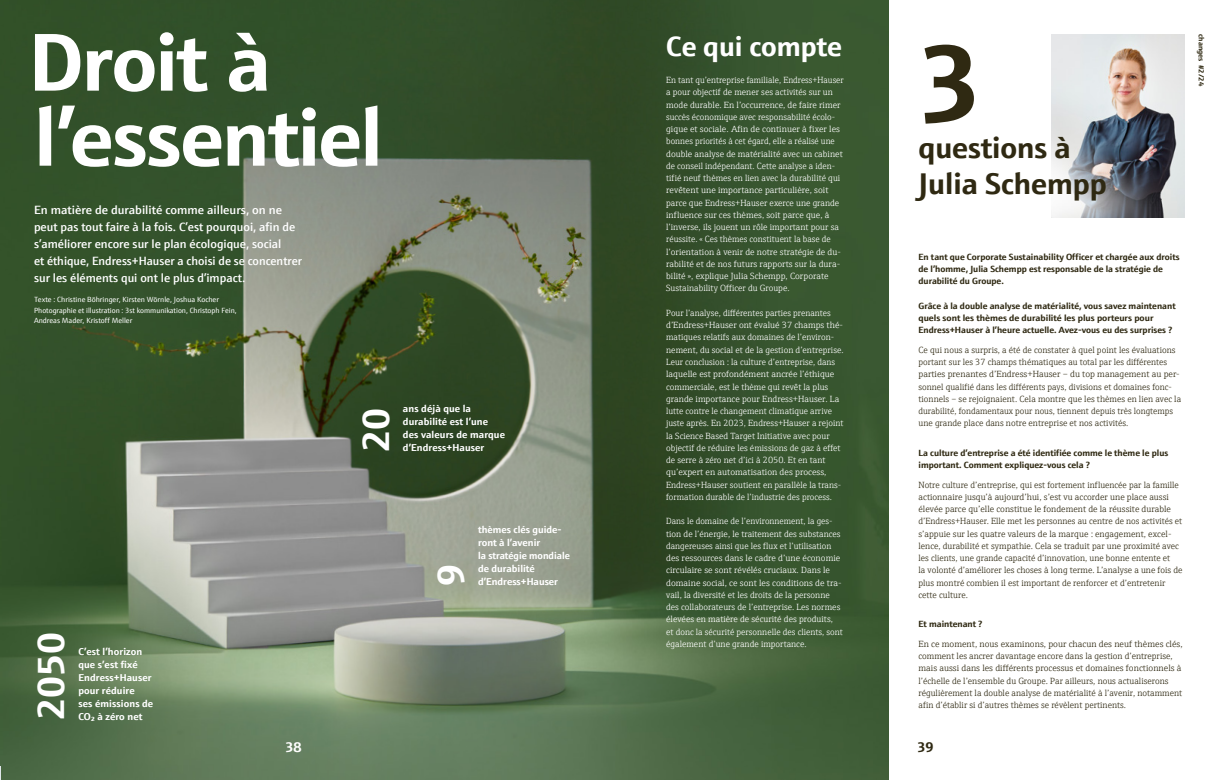
<style>
.page{position:relative;width:1219px;height:780px;background:#fff}
.page>*{position:absolute;margin:0;border:0;box-sizing:border-box;transform-origin:0 0}
.t1{font:700 110px "E+H Sans";color:#2f2912}
.t2{font:700 82px/75px "E+H Sans";letter-spacing:-.015em;color:#fff}
.t3{font:700 38px "E+H Sans";letter-spacing:.01em;color:#fff}
.t4{font:700 30px/36px "E+H Sans";color:#2f2912}
.t5{font:700 28px "E+H Sans";color:#fff}
.t6{font:700 14px "E+H Sans";color:#fff}
.t7{font:700 14px "E+H Sans";color:#2f2912}
.t8{font:600 12px/17px "E+H Sans";color:#fff}
.t9{font:700 10px/13px "E+H Sans";letter-spacing:.01em;color:#fff}
.t10{font:300 9px/12.2px "E+H Serif";color:#fff}
.t11{font:300 9px/12.2px "E+H Serif";color:#2f2912}
.t12{font:700 9px/12.2px "E+H Sans";color:#2f2912}
.t13{font:7.5px/10.5px "E+H Sans";color:#fff}
.t14{font:700 7.5px "E+H Sans";color:#2f2912}
</style>
<div class="page">
<img style="left:0;top:0;width:888px;height:780px">
<img style="left:1052px;top:34px;width:133px;height:184px">
<h2 class="t2" style="left:29px;top:18px;width:355px">Droit à l’essentiel</h2>
<p class="t8" style="left:34px;top:200px;width:269px">En matière de durabilité comme ailleurs, on ne peut pas tout faire à la fois. C’est pourquoi, afin de s’améliorer encore sur le plan écologique, social<br>et éthique, Endress+Hauser a choisi de se concentrer sur les éléments qui ont le plus d’impact.</p>
<p class="t13" style="left:34px;top:294px;width:204px">Texte : Christine Böhringer, Kirsten Wörnle, Joshua Kocher<br>Photographie et illustration : 3st kommunikation, Christoph Fein,<br>Andreas Mader, Kristoff Meller</p>
<h3 class="t3" style="left:21px;top:720px;width:90px;rotate:-90deg">2050</h3>
<p class="t9" style="left:78px;top:644px;width:76px">C’est l’horizon que s’est fixé<br>Endress+Hauser pour réduire<br>ses émissions de<br>CO2 à zéro net</p>
<h3 class="t3" style="left:346px;top:452px;width:46px;rotate:-90deg">20</h3>
<p class="t9" style="left:403px;top:401px;width:104px">ans déjà que la durabilité est l’une des valeurs de marque d’Endress+Hauser</p>
<h3 class="t3" style="left:421px;top:585px;width:23px;rotate:-90deg">9</h3>
<p class="t9" style="left:478px;top:522px;width:93px">thèmes clés guide&shy;ront à l’avenir<br>la stratégie mondiale de durabilité d’Endress+Hauser</p>
<h3 class="t5" style="left:666px;top:25px;width:177px">Ce qui compte</h3>
<p class="t10" style="left:666px;top:73px;width:179px">En tant qu’entreprise familiale, Endress+Hauser a pour objectif de mener ses activités sur un mode durable. En l’occurrence, de faire rimer succès économique avec responsabilité écolo&shy;gique et sociale. Afin de continuer à fixer les bonnes priorités à cet égard, elle a réalisé une double analyse de matérialité avec un cabinet de conseil indépendant. Cette analyse a iden&shy;tifié neuf thèmes en lien avec la durabilité qui revêtent une importance particulière, soit parce que Endress+Hauser exerce une grande influence sur ces thèmes, soit parce que, à l’inverse, ils jouent un rôle important pour sa réussite. « Ces thèmes constituent la base de l’orientation à venir de notre stratégie de du&shy;rabilité et de nos futurs rapports sur la dura&shy;bilité », explique Julia Schempp, Corporate Sustainability Officer du Groupe.</p>
<p class="t10" style="left:666px;top:306px;width:179px">Pour l’analyse, différentes parties prenantes d’Endress+Hauser ont évalué 37 champs thé&shy;matiques relatifs aux domaines de l’environ&shy;nement, du social et de la gestion d’entreprise.<br>Leur conclusion : la culture d’entreprise, dans laquelle est profondément ancrée l’éthique commerciale, est le thème qui revêt la plus grande importance pour Endress+Hauser. La lutte contre le changement climatique arrive juste après. En 2023, Endress+Hauser a rejoint la Science Based Target Initiative avec pour objectif de réduire les émissions de gaz à effet de serre à zéro net d’ici à 2050. Et en tant qu’expert en automatisation des process, Endress+Hauser soutient en parallèle la trans&shy;formation durable de l’industrie des process.</p>
<p class="t10" style="left:666px;top:514px;width:178px">Dans le domaine de l’environnement, la ges&shy;tion de l’énergie, le traitement des substances dangereuses ainsi que les flux et l’utilisation des ressources dans le cadre d’une économie circulaire se sont révélés cruciaux. Dans le domaine social, ce sont les conditions de tra&shy;vail, la diversité et les droits de la personne des collaborateurs de l’entreprise. Les normes élevées en matière de sécurité des produits,<br>et donc la sécurité personnelle des clients, sont également d’une grande importance.</p>
<h1 class="t1" style="left:918px;top:-3px;width:65px">3</h1>
<h3 class="t4" style="left:918px;top:127px;width:190px">questions à<br>Julia Schempp</h3>
<p class="t12" style="left:918px;top:250px;width:263px">En tant que Corporate Sustainability Officer et chargée aux droits de l’homme, Julia Schempp est responsable de la stratégie de durabilité du Groupe.</p>
<p class="t12" style="left:918px;top:299px;width:259px">Grâce à la double analyse de matérialité, vous savez maintenant quels sont les thèmes de durabilité les plus porteurs pour<br>Endress+Hauser à l’heure actuelle. Avez-vous eu des surprises ?</p>
<p class="t11" style="left:918px;top:343px;width:264px">Ce qui nous a surpris, a été de constater à quel point les évaluations portant sur les 37 champs thématiques au total par les différentes parties prenantes d’Endress+Hauser – du top management au per&shy;sonnel qualifié dans les différents pays, divisions et domaines fonc&shy;tionnels – se rejoignaient. Cela montre que les thèmes en lien avec la durabilité, fondamentaux pour nous, tiennent depuis très longtemps une grande place dans notre entreprise et nos activités.</p>
<p class="t12" style="left:918px;top:446px;width:251px">La culture d’entreprise a été identifiée comme le thème le plus important. Comment expliquez-vous cela ?</p>
<p class="t11" style="left:918px;top:477px;width:266px">Notre culture d’entreprise, qui est fortement influencée par la famille actionnaire jusqu’à aujourd’hui, s’est vu accorder une place aussi élevée parce qu’elle constitue le fondement de la réussite durable d’Endress+Hauser. Elle met les personnes au centre de nos activités et s’appuie sur les quatre valeurs de la marque : engagement, excel&shy;lence, durabilité et sympathie. Cela se traduit par une proximité avec les clients, une grande capacité d’innovation, une bonne entente et<br>la volonté d’améliorer les choses à long terme. L’analyse a une fois de plus montré combien il est important de renforcer et d’entretenir cette culture.</p>
<p class="t12" style="left:918px;top:617px;width:65px">Et maintenant ?</p>
<p class="t11" style="left:918px;top:637px;width:266px">En ce moment, nous examinons, pour chacun des neuf thèmes clés, comment les ancrer davantage encore dans la gestion d’entreprise, mais aussi dans les différents processus et domaines fonctionnels à l’échelle de l’ensemble du Groupe. Par ailleurs, nous actualiserons régulièrement la double analyse de matérialité à l’avenir, notamment afin d’établir si d’autres thèmes se révèlent pertinents.</p>
<h3 class="t6" style="left:285px;top:735px;width:18px">38</h3>
<h3 class="t7" style="left:917px;top:735px;width:18px">39</h3>
<p class="t14" style="left:1207px;top:34px;width:53px;rotate:90deg">changes #2/24</p>
</div>
